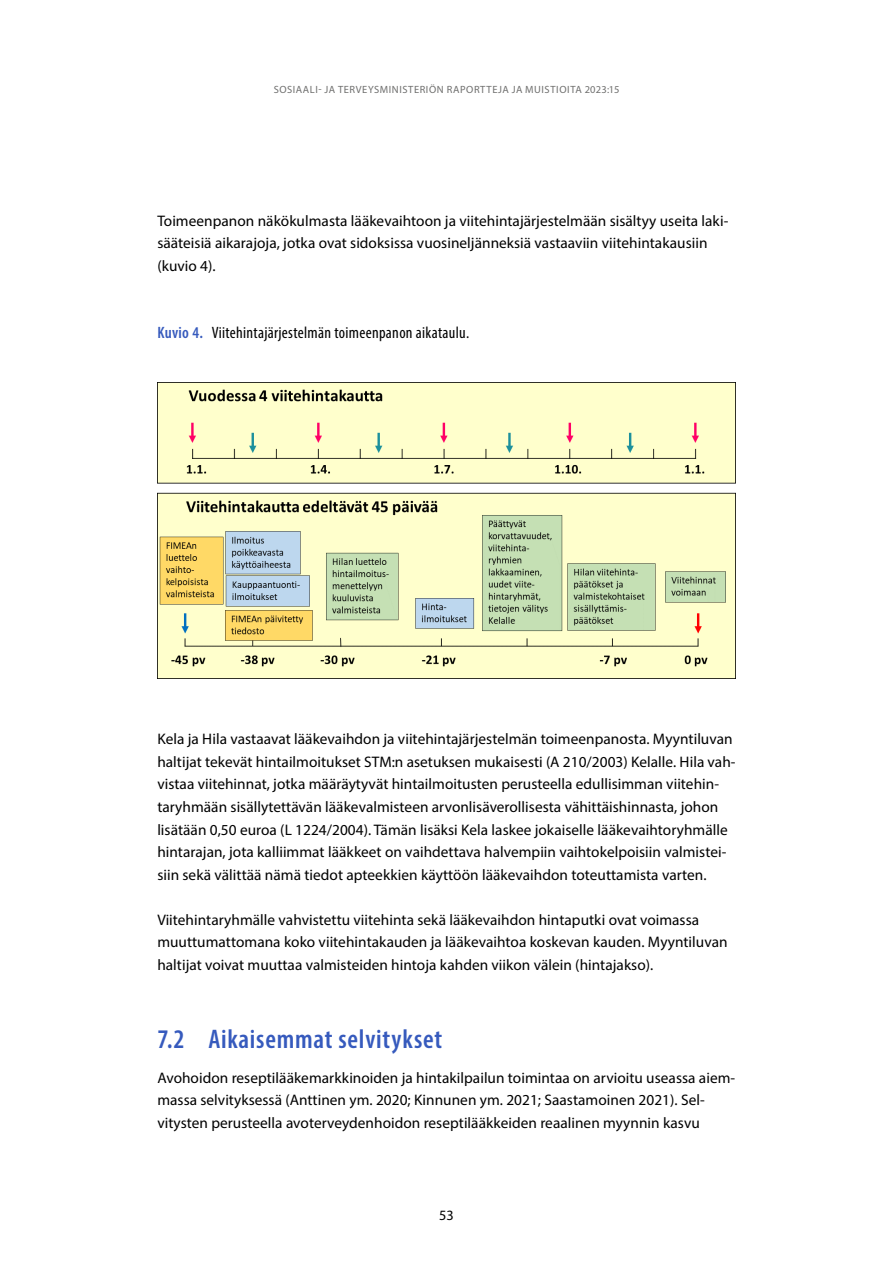
<style>
.page{position:relative;width:893px;height:1263px;background:#fff}
.page>*{position:absolute;margin:0;border:0;box-sizing:border-box;transform-origin:0 0}
.Otsikko_2{font:600 condensed 27px "Myriad Pro";letter-spacing:.03em;color:#365abd}
.t1{font:condensed 16.5px "Myriad Pro";letter-spacing:.02em;color:#000}
._01_Leipä{font:15.3px/22.5px "Myriad Pro";letter-spacing:.005em;color:#000}
.t2{font:14.25px "Myriad Pro";color:#000}
.t3{font:10.5px "Myriad Pro";letter-spacing:.025em;color:#6f6f6e}
.s1{font-weight:600;color:#365abd}
</style>
<div class="page">
<img style="left:157px;top:382px;width:579px;height:296px">
<p class="t3" style="left:274px;top:83px;width:8px">Sosiaali</p>
<p class="t3" style="left:318px;top:83px;width:27px">- ja terveysministeri</p>
<p class="t3" style="left:429px;top:83px;width:25px">ön raportteja</p>
<p class="t3" style="left:512px;top:83px;width:21px">ja muistioita</p>
<p class="t3" style="left:585px;top:83px;width:36px">2023:15</p>
<p class="_01_Leipä" style="left:157px;top:209px;width:573px">Toimeenpanon näkökulmasta lääkevaihtoon ja viitehintajärjestelmään sisältyy useita laki&shy;sääteisiä aikarajoja, jotka ovat sidoksissa vuosineljänneksiä vastaaviin viitehintakausiin (kuvio 4).</p>
<p class="t1" style="left:157px;top:323px;width:313px"><span class="s1">Kuvio 4.</span> Viitehintajärjestelmän toimeenpanon aikataulu.</p>
<p class="_01_Leipä" style="left:157px;top:728px;width:580px">Kela ja Hila vastaavat lääkevaihdon ja viitehintajärjestelmän toimeenpanosta. Myyntiluvan haltijat tekevät hintailmoitukset STM:n asetuksen mukaisesti (A 210/2003) Kelalle. Hila vah&shy;vistaa viitehinnat, jotka määräytyvät hintailmoitusten perusteella edullisimman viitehin&shy;taryhmään sisällytettävän lääkevalmisteen arvonlisäverollisesta vähittäishinnasta, johon lisätään 0,50 euroa (L 1224/2004). Tämän lisäksi Kela laskee jokaiselle lääkevaihtoryhmälle hintarajan, jota kalliimmat lääkkeet on vaihdettava halvempiin vaihtokelpoisiin valmistei&shy;siin sekä välittää nämä tiedot apteekkien käyttöön lääkevaihdon toteuttamista varten.</p>
<p class="_01_Leipä" style="left:157px;top:908px;width:572px">Viitehintaryhmälle vahvistettu viitehinta sekä lääkevaihdon hintaputki ovat voimassa muuttumattomana koko viitehintakauden ja lääkevaihtoa koskevan kauden. Myyntiluvan haltijat voivat muuttaa valmisteiden hintoja kahden viikon välein (hintajakso).</p>
<h2 class="Otsikko_2" style="left:157px;top:1022px;width:286px">7.2 Aikaisemmat selvitykset</h2>
<p class="_01_Leipä" style="left:157px;top:1066px;width:579px">Avohoidon reseptilääkemarkkinoiden ja hintakilpailun toimintaa on arvioitu useassa aiem&shy;massa selvityksessä (Anttinen ym. 2020; Kinnunen ym. 2021; Saastamoinen 2021). Sel&shy;vitysten perusteella avoterveydenhoidon reseptilääkkeiden reaalinen myynnin kasvu</p>
<p class="t2" style="left:439px;top:1206px;width:16px">53</p>
</div>
